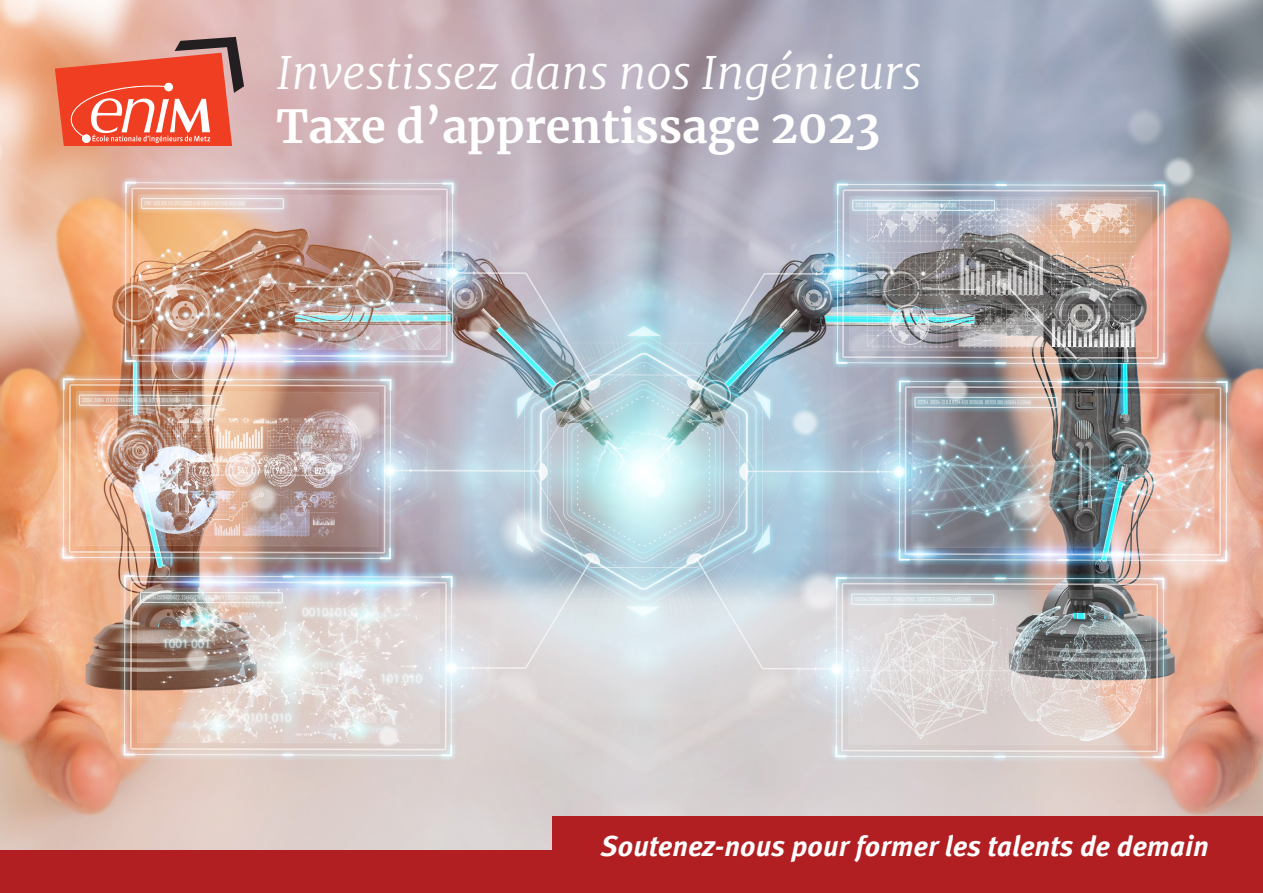
<style>
.page{position:relative;width:1263px;height:893px;background:#fff}
.page>*{position:absolute;margin:0;border:0;box-sizing:border-box;transform-origin:0 0}
.TITRE_PRINCIPAL{font:italic 300 45px "Merriweather";color:#fff}
.TITRE_PRINCIPAL-2{font:700 45px "Merriweather";color:#fff}
.Shema_TEXTE{font:italic 700 28.5px "Meta Pro";color:#fff}
</style>
<div class="page">
<img style="left:0;top:0;width:1263px;height:851px">
<div style="left:0;top:851px;width:1263px;height:42px;background:#b21f23"></div>
<div style="left:553px;top:816px;width:710px;height:58px;background:#b21f23"></div>
<svg style="left:50px;top:37px;width:194px;height:108px;background:#e36e58"></svg>
<p class="TITRE_PRINCIPAL" style="left:276px;top:41px;width:647px">Investissez dans nos Ingénieurs</p>
<p class="TITRE_PRINCIPAL-2" style="left:276px;top:95px;width:605px">Taxe d’apprentissage 2023</p>
<p class="Shema_TEXTE" style="left:600px;top:824px;width:610px">Soutenez-nous pour former les talents de demain</p>
</div>
